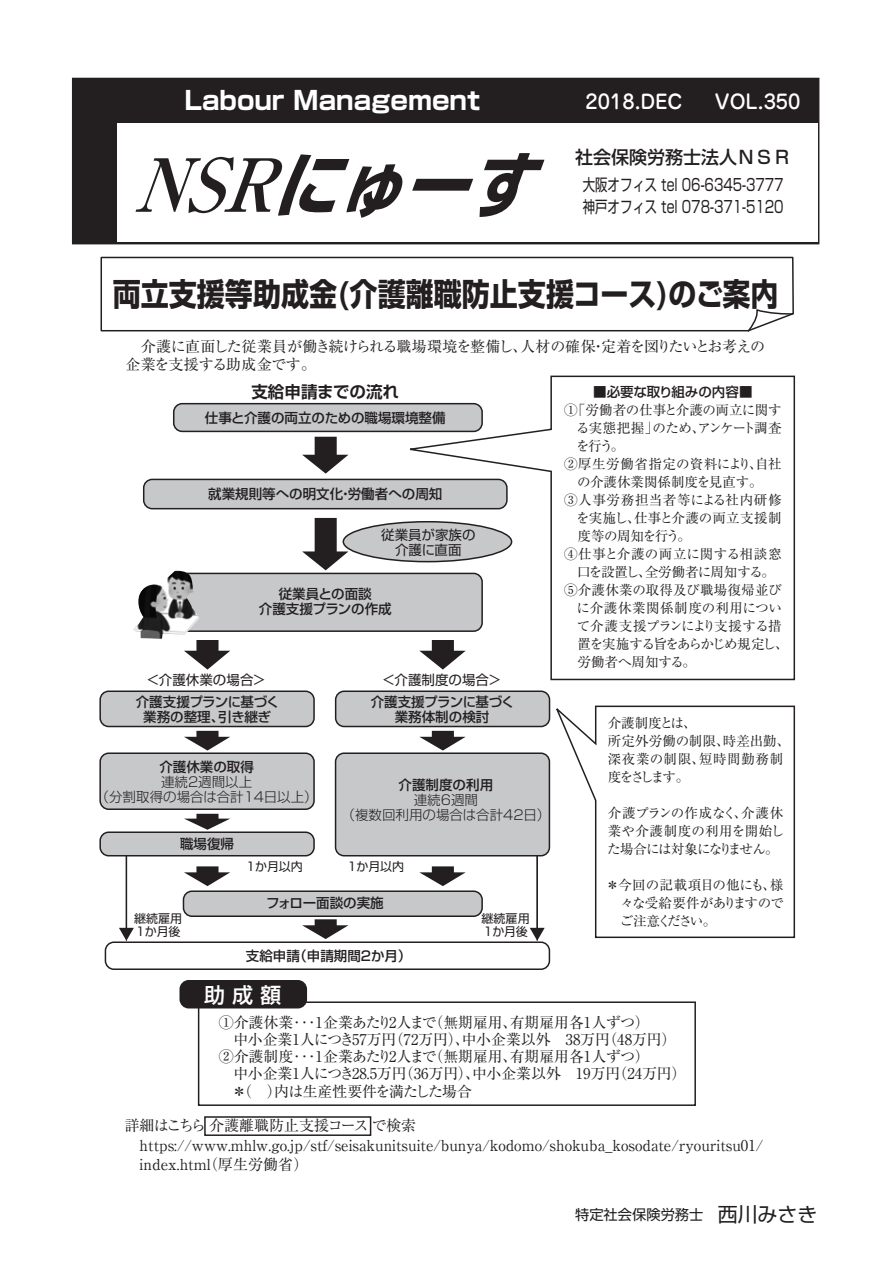
<style>
.page{position:relative;width:893px;height:1263px;background:#fff}
.page>*{position:absolute;margin:0;border:0;box-sizing:border-box;transform-origin:0 0}
.t1{font:italic 700 71.1px "Shin Go Pro";color:#231f20;scale:.9 1}
.t2{font:700 31.5px "Shin Go Pro";color:#231f20;scale:.89 1}
.t3{font:700 25.5px "Shin Go Pro";color:#fff}
.t4{font:500 21px "Shin Go Pro";color:#fff}
.t5{font:500 19.5px "Jun 34 Pro";color:#fff}
.t6{font:500 18px "Shin Go Pro";color:#231f20}
.t7{font:16.5px/22.5px "Shin Go Pro";color:#231f20;scale:.75 1}
.t8{font:700 16.5px "Shin Go Pro De";color:#231f20}
.t9{font:15px/19.5px "Ryumin Pro";color:#231f20}
.t10{font:15px/18px "Ryumin Pro";letter-spacing:-.04em;color:#231f20}
.t11{font:14.85px/17.2px "Ryumin Pro";color:#231f20}
.t12{font:14.25px "Shin Go Pro";color:#231f20}
.t13{font:13.5px/18px "Ryumin Pro";color:#231f20;text-align:justify}
.t14{font:500 13.5px/15px "Shin Go Pro";color:#231f20;text-align:center}
.t15{font:300 13.5px/15px "Shin Go Pro";color:#231f20;text-align:center}
.t16{font:13.5px "Ryumin Pro";letter-spacing:.04em;color:#231f20}
.t17{font:13.5px "Ryumin Pro";letter-spacing:.02em;color:#231f20}
.t18{font:13.5px/15px "Shin Go Pro";color:#231f20;text-align:center}
.t19{font:13.5px "Ryumin Pro";letter-spacing:-.035em;color:#231f20}
.t20{font:500 13.5px/15px "Shin Go Pro";letter-spacing:-.02em;color:#231f20;text-align:center}
.t21{font:13.5px "Ryumin Pro";letter-spacing:-.03em;color:#231f20}
.t22{font:13.5px "Ryumin Pro";letter-spacing:-.055em;color:#231f20}
.t23{font:13.5px "Ryumin Pro";letter-spacing:-.085em;color:#231f20}
.t24{font:13.5px "Ryumin Pro";letter-spacing:.05em;color:#231f20}
.t25{font:13.5px "Ryumin Pro";letter-spacing:.03em;color:#231f20}
.t26{font:13.5px "Ryumin Pro";letter-spacing:-.045em;color:#231f20}
.t27{font:12px/13.5px "Shin Go Pro";letter-spacing:-.01em;color:#231f20}
.s1{font-family:"Ryumin Pro";font-size:73.35px}
.s2{font-size:19.95px}
</style>
<div class="page">
<div style="left:343px;top:522px;width:168px;height:40px;background:#c7c8ca;border-radius:50%"></div>
<div style="left:72px;top:78px;width:747px;height:166px;background:#231f20"></div>
<div style="left:117px;top:123px;width:700px;height:119px;background:#fff"></div>
<svg style="left:400px;top:375px;width:395px;height:306px"></svg>
<div style="left:174px;top:404px;width:308px;height:27px;background:#c7c8ca;border-radius:9px"></div>
<div style="left:173px;top:403px;width:310px;height:29px;border:2px solid #231f20;border-radius:9px"></div>
<div style="left:144px;top:479px;width:363px;height:30px;background:#c7c8ca;border-radius:9px"></div>
<div style="left:143px;top:479px;width:364px;height:30px;border:2px solid #231f20;border-radius:9px"></div>
<div style="left:174px;top:573px;width:308px;height:58px;background:#c7c8ca;border-radius:9px"></div>
<div style="left:173px;top:573px;width:310px;height:59px;border:2px solid #231f20;border-radius:9px"></div>
<div style="left:100px;top:691px;width:214px;height:36px;background:#c7c8ca;border-radius:9px"></div>
<div style="left:99px;top:691px;width:216px;height:36px;border:2px solid #231f20;border-radius:9px"></div>
<div style="left:100px;top:753px;width:214px;height:56px;background:#c7c8ca;border-radius:9px"></div>
<div style="left:99px;top:752px;width:216px;height:58px;border:2px solid #231f20;border-radius:9px"></div>
<div style="left:335px;top:691px;width:214px;height:36px;background:#c7c8ca;border-radius:9px"></div>
<div style="left:335px;top:691px;width:215px;height:36px;border:2px solid #231f20;border-radius:9px"></div>
<div style="left:335px;top:753px;width:214px;height:103px;background:#c7c8ca;border-radius:9px"></div>
<div style="left:335px;top:752px;width:215px;height:104px;border:2px solid #231f20;border-radius:9px"></div>
<div style="left:100px;top:832px;width:214px;height:24px;background:#c7c8ca;border-radius:9px"></div>
<div style="left:99px;top:831px;width:216px;height:25px;border:2px solid #231f20;border-radius:9px"></div>
<div style="left:183px;top:891px;width:299px;height:25px;background:#c7c8ca;border-radius:9px"></div>
<div style="left:183px;top:890px;width:300px;height:27px;border:2px solid #231f20;border-radius:9px"></div>
<div style="left:105px;top:941px;width:445px;height:29px;border:2px solid #231f20;border-radius:9px"></div>
<div style="left:198px;top:1001px;width:498px;height:105px;border:2px solid #231f20"></div>
<svg style="left:556px;top:705px;width:239px;height:234px"></svg>
<div style="left:180px;top:981px;width:126px;height:27px;background:#231f20;border-radius:9px"></div>
<div style="left:179px;top:980px;width:128px;height:28px;border:2px solid #231f20;border-radius:9px"></div>
<div style="left:204px;top:1116px;width:167px;height:20px;border:2px solid #231f20"></div>
<img style="left:133px;top:571px;width:67px;height:68px">
<svg style="left:302px;top:437px;width:46px;height:37px"></svg>
<svg style="left:419px;top:640px;width:46px;height:30px"></svg>
<svg style="left:184px;top:640px;width:46px;height:30px"></svg>
<svg style="left:419px;top:731px;width:46px;height:20px"></svg>
<svg style="left:184px;top:731px;width:46px;height:20px"></svg>
<svg style="left:419px;top:866px;width:46px;height:20px"></svg>
<svg style="left:184px;top:866px;width:46px;height:20px"></svg>
<svg style="left:302px;top:919px;width:46px;height:20px"></svg>
<svg style="left:184px;top:814px;width:46px;height:16px"></svg>
<svg style="left:302px;top:518px;width:46px;height:52px"></svg>
<hr style="left:536px;top:856px;width:2px;height:74px;background:#231f20">
<svg style="left:530px;top:928px;width:14px;height:13px"></svg>
<hr style="left:126px;top:856px;width:1px;height:74px;background:#231f20">
<svg style="left:119px;top:928px;width:15px;height:13px"></svg>
<svg style="left:100px;top:256px;width:694px;height:76px"></svg>
<svg style="left:746px;top:308px;width:48px;height:24px"></svg>
<h3 class="t3" style="left:184px;top:80px;width:297px">Labour Management</h3>
<h3 class="t5" style="left:585px;top:86px;width:216px">2018.DEC　 VOL.350</h3>
<h1 class="t1" style="left:133px;top:128px;width:481px"><span class="s1">NSR</span>にゅーす</h1>
<p class="t6" style="left:575px;top:142px;width:218px">社会保険労務士法人ＮＳＲ</p>
<p class="t7" style="left:583px;top:171px;width:269px">大阪オフィス tel 06-6345-3777神戸オフィス tel 078-371-5120</p>
<h2 class="t2" style="left:113px;top:269px;width:749px">両立支援等助成金(介護離職防止支援コース)のご案内</h2>
<p class="t10" style="left:125px;top:336px;width:641px">　介護に直面した従業員が働き続けられる職場環境を整備し、人材の確保・定着を図りたいとお考えの企業を支援する助成金です。</p>
<p class="t8" style="left:251px;top:378px;width:149px">支給申請までの流れ</p>
<p class="t14" style="left:205px;top:409px;width:242px">仕事と介護の両立のための職場環境整備</p>
<p class="t14" style="left:208px;top:485px;width:236px">就業規則等への明文化・労働者への周知</p>
<p class="t18" style="left:381px;top:526px;width:96px">従業員が家族の介護に直面</p>
<p class="t14" style="left:259px;top:584px;width:134px">従業員との面談<br>介護支援プランの作成</p>
<p class="t18" style="left:147px;top:671px;width:121px">＜介護休業の場合＞</p>
<p class="t20" style="left:136px;top:693px;width:145px">介護支援プランに基づく業務の整理、引き継ぎ</p>
<p class="t14" style="left:159px;top:758px;width:96px">介護休業の取得</p>
<p class="t15" style="left:96px;top:773px;width:223px">連続2週間以上<br>（分割取得の場合は合計14日以上）</p>
<p class="t14" style="left:180px;top:835px;width:55px">職場復帰</p>
<p class="t18" style="left:382px;top:671px;width:121px">＜介護制度の場合＞</p>
<p class="t14" style="left:371px;top:693px;width:145px">介護支援プランに基づく業務体制の検討</p>
<p class="t14" style="left:398px;top:776px;width:96px">介護制度の利用</p>
<p class="t15" style="left:341px;top:791px;width:210px">連続6週間<br>（複数回利用の場合は合計42日）</p>
<p class="t27" style="left:134px;top:910px;width:49px">継続雇用<br>1か月後</p>
<p class="t27" style="left:246px;top:858px;width:58px">1か月以内</p>
<p class="t27" style="left:347px;top:858px;width:58px">1か月以内</p>
<p class="t14" style="left:266px;top:894px;width:119px">フォロー面談の実施</p>
<p class="t14" style="left:246px;top:947px;width:167px">支給申請（申請期間2か月）</p>
<h3 class="t4" style="left:204px;top:977px;width:78px">助 成 額</h3>
<p class="t27" style="left:481px;top:910px;width:49px">継続雇用<br>1か月後</p>
<p class="t14" style="left:593px;top:383px;width:161px">■必要な取り組みの内容■</p>
<p class="t21" style="left:564px;top:400px;width:219px">①「労働者の仕事と介護の両立に関す</p>
<p class="t22" style="left:576px;top:418px;width:207px">る実態把握」のため、アンケート調査</p>
<p class="t13" style="left:576px;top:436px;width:50px">を行う。</p>
<p class="t16" style="left:564px;top:454px;width:219px">②厚生労働省指定の資料により、自社</p>
<p class="t13" style="left:577px;top:472px;width:187px">の介護休業関係制度を見直す。</p>
<p class="t24" style="left:564px;top:490px;width:219px">③人事労務担当者等による社内研修</p>
<p class="t25" style="left:576px;top:508px;width:207px">を実施し、仕事と介護の両立支援制</p>
<p class="t19" style="left:577px;top:526px;width:115px">度等の周知を行う。</p>
<p class="t17" style="left:564px;top:544px;width:219px">④仕事と介護の両立に関する相談窓</p>
<p class="t19" style="left:577px;top:562px;width:199px">口を設置し、全労働者に周知する。</p>
<p class="t17" style="left:564px;top:580px;width:219px">⑤介護休業の取得及び職場復帰並び</p>
<p class="t16" style="left:576px;top:598px;width:207px">に介護休業関係制度の利用につい</p>
<p class="t26" style="left:576px;top:616px;width:206px">て介護支援プランにより支援する措</p>
<p class="t23" style="left:577px;top:634px;width:212px">置を実施する旨をあらかじめ規定し、</p>
<p class="t13" style="left:577px;top:652px;width:120px">労働者へ周知する。</p>
<p class="t13" style="left:607px;top:713px;width:184px;text-align:left">介護制度とは、<br>所定外労働の制限、時差出勤、深夜業の制限、短時間勤務制度をさします。</p>
<p class="t13" style="left:607px;top:803px;width:179px">介護プランの作成なく、介護休業や介護制度の利用を開始した場合には対象になりません。</p>
<p class="t13" style="left:620px;top:875px;width:165px;text-indent:-14px">＊今回の記載項目の他にも、様々な受給要件がありますのでご注意ください。</p>
<p class="t11" style="left:219px;top:1012px;width:469px">①介護休業･･･1企業あたり2人まで（無期雇用、有期雇用各1人ずつ）<br>　中小企業1人につき57万円（72万円）、中小企業以外　38万円（48万円）②介護制度･･･1企業あたり2人まで（無期雇用、有期雇用各1人ずつ）<br>　中小企業1人につき28.5万円（36万円）、中小企業以外　19万円（24万円）　＊（　）内は生産性要件を満たした場合</p>
<p class="t9" style="left:140px;top:1115px;width:625px;text-indent:-15px">詳細はこちら 介護離職防止支援コース で検索　　　https://www.mhlw.go.jp/stf/seisakunitsuite/bunya/kodomo/shokuba_kosodate/ryouritsu01/ index.html（厚生労働省）</p>
<p class="t12" style="left:575px;top:1203px;width:244px">特定社会保険労務士 <span class="s2">西川みさき</span></p>
</div>
